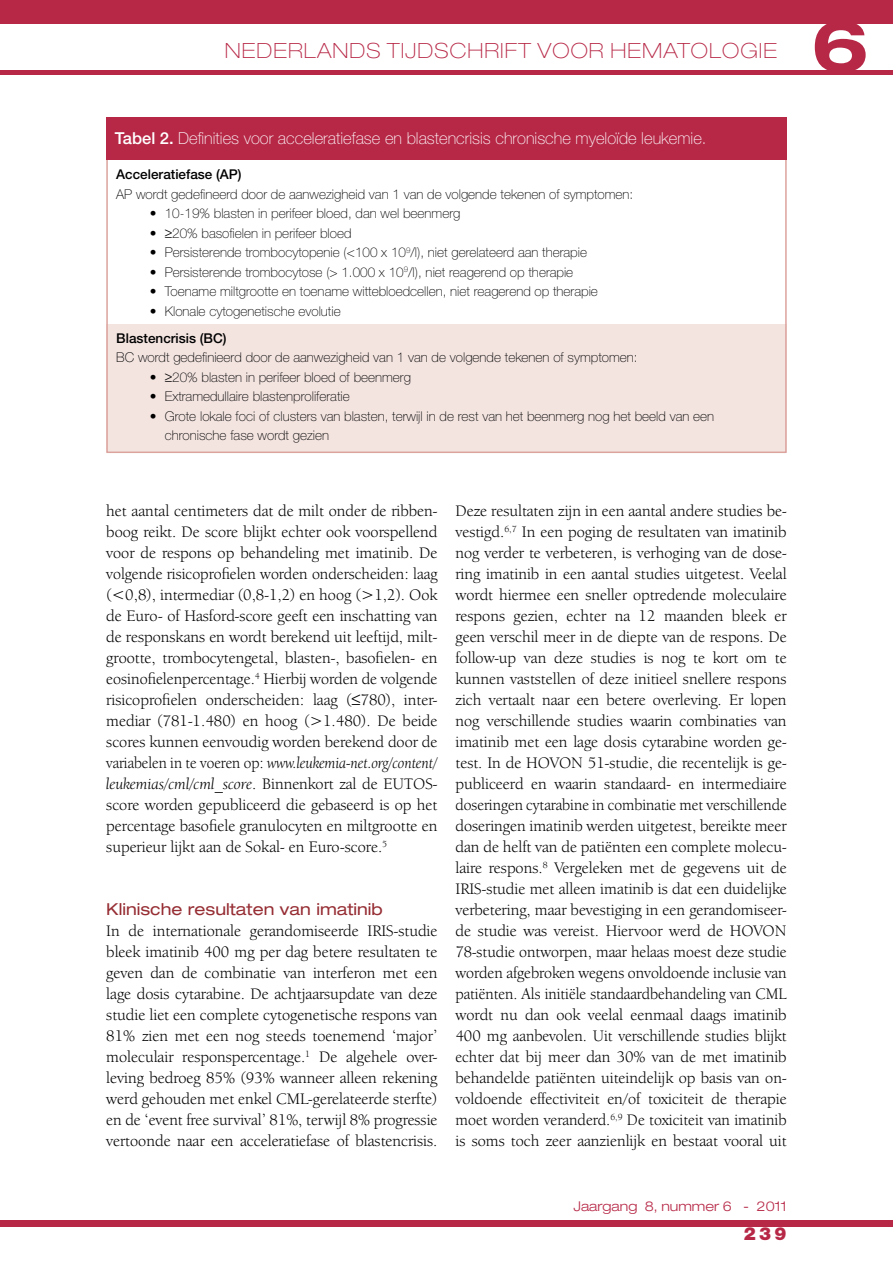
<style>
.page{position:relative;width:893px;height:1263px;background:#fff}
.page>*{position:absolute;margin:0;border:0;box-sizing:border-box;transform-origin:0 0}
.t1{font:700 expanded 70.5px "Helvetica Neue LT Std";color:#b72847}
.t2{font:100 expanded 21px "Helvetica Neue LT Std";letter-spacing:.05em;color:#b72847}
.t3{font:900 18px "Helvetica Neue LT Std";color:#b72847}
.t4{font:16.5px/21px "Berkeley Oldstyle IT Cby BT";color:#000;text-align:justify}
.t5{font:100 16.5px "Helvetica Neue LT Std";color:#fff}
.t6{font:expanded 16.5px "Helvetica Neue LT Std";color:#962e34}
.t7{font:100 13.5px/19.5px "Helvetica Neue LT Std";color:#000}
.t8{font:500 13.5px "Helvetica Neue LT Std";color:#000}
.t9{font:300 expanded 13.5px "Helvetica Neue LT Std";color:#b72847}
.s1{font-weight:500}
.s2{font-style:italic}
</style>
<div class="page">
<div style="left:0;top:0;width:893px;height:23px;background:#b72847"></div>
<div style="left:0;top:1220px;width:893px;height:7px;background:#b72847"></div>
<hr style="left:0;top:70px;width:893px;height:4px;background:#b72847">
<div style="left:106px;top:324px;width:681px;height:128px;background:#f3e4e0"></div>
<div style="left:106px;top:157px;width:681px;height:296px;border:2px solid #dca39e"></div>
<div style="left:106px;top:117px;width:681px;height:42px;background:#b72847"></div>
<p class="t2" style="left:225px;top:38px;width:554px">NEDERLANDS TIJDSCHRIFT VOOR HEMATOLOGIE</p>
<p class="t5" style="left:115px;top:129px;width:593px"><span class="s1">Tabel 2.</span> Definities voor acceleratiefase en blastencrisis chronische myeloïde leukemie.</p>
<p class="t8" style="left:116px;top:166px;width:127px">Acceleratiefase (AP)</p>
<p class="t7" style="left:116px;top:184px;width:519px">AP wordt gedefineerd door de aanwezigheid van 1 van de volgende tekenen of symptomen:</p>
<p class="t7" style="left:150px;top:204px;width:312px">• 10-19% blasten in perifeer bloed, dan wel beenmerg</p>
<p class="t7" style="left:150px;top:223px;width:203px">• ≥20% basofielen in perifeer bloed</p>
<p class="t7" style="left:150px;top:243px;width:439px">• Persisterende trombocytopenie (&lt;100 x 10<sup>9</sup>/l), niet gerelateerd aan therapie</p>
<p class="t7" style="left:150px;top:262px;width:425px">• Persisterende trombocytose (&gt; 1.000 x 10<sup>9</sup>/l), niet reagerend op therapie</p>
<p class="t7" style="left:150px;top:282px;width:450px">• Toename miltgrootte en toename wittebloedcellen, niet reagerend op therapie</p>
<p class="t7" style="left:150px;top:301px;width:192px">• Klonale cytogenetische evolutie</p>
<p class="t8" style="left:116px;top:330px;width:112px">Blastencrisis (BC)</p>
<p class="t7" style="left:116px;top:348px;width:523px">BC wordt gedefinieerd door de aanwezigheid van 1 van de volgende tekenen of symptomen:</p>
<p class="t7" style="left:150px;top:367px;width:263px">• ≥20% blasten in perifeer bloed of beenmerg</p>
<p class="t7" style="left:150px;top:387px;width:201px">• Extramedullaire blastenproliferatie</p>
<p class="t7" style="left:165px;top:406px;width:551px;text-indent:-15px">• Grote lokale foci of clusters van blasten, terwijl in de rest van het beenmerg nog het beeld van een chronische fase wordt gezien</p>
<p class="t4" style="left:106px;top:500px;width:333px">het aantal centimeters dat de milt onder de ribben&shy;boog reikt. De score blijkt echter ook voorspellend voor de respons op behandeling met imatinib. De volgende risicoprofielen worden onderscheiden: laag (&lt;0,8), intermediar (0,8-1,2) en hoog (&gt;1,2). Ook de Euro- of Hasford-score geeft een inschatting van de responskans en wordt berekend uit leeftijd, milt&shy;grootte, trombocytengetal, blasten-, basofielen- en eosinofielenpercentage.<sup>4</sup> Hierbij worden de volgende risicoprofielen onderscheiden: laag (≤780), inter&shy;mediar (781-1.480) en hoog (&gt;1.480). De beide scores kunnen eenvoudig worden berekend door de variabelen in te voeren op: <span class="s2">www.leukemia-net.org/content/ leukemias/cml/cml_score</span>. Binnenkort zal de EUTOS&shy;score worden gepubliceerd die gebaseerd is op het percentage basofiele granulocyten en miltgrootte en superieur lijkt aan de Sokal- en Euro-score.<sup>5</sup></p>
<p class="t6" style="left:106px;top:899px;width:278px">Klinische resultaten van imatinib</p>
<p class="t4" style="left:106px;top:920px;width:333px">In de internationale gerandomiseerde IRIS-studie bleek imatinib 400 mg per dag betere resultaten te geven dan de combinatie van interferon met een lage dosis cytarabine. De achtjaarsupdate van deze studie liet een complete cytogenetische respons van 81% zien met een nog steeds toenemend ‘major’ moleculair responspercentage.<sup>1</sup> De algehele over&shy;leving bedroeg 85% (93% wanneer alleen rekening werd gehouden met enkel CML-gerelateerde sterfte) en de ‘event free survival’ 81%, terwijl 8% progressie vertoonde naar een acceleratiefase of blastencrisis.</p>
<p class="t4" style="left:455px;top:500px;width:333px">Deze resultaten zijn in een aantal andere studies be&shy;vestigd.<sup>6,7</sup> In een poging de resultaten van imatinib nog verder te verbeteren, is verhoging van de dose&shy;ring imatinib in een aantal studies uitgetest. Veelal wordt hiermee een sneller optredende moleculaire respons gezien, echter na 12 maanden bleek er geen verschil meer in de diepte van de respons. De follow-up van deze studies is nog te kort om te kunnen vaststellen of deze initieel snellere respons zich vertaalt naar een betere overleving. Er lopen nog verschillende studies waarin combinaties van imatinib met een lage dosis cytarabine worden ge&shy;test. In de HOVON 51-studie, die recentelijk is ge&shy;publiceerd en waarin standaard- en intermediaire doseringen cytarabine in combinatie met verschillende doseringen imatinib werden uitgetest, bereikte meer dan de helft van de patiënten een complete molecu&shy;laire respons.<sup>8</sup> Vergeleken met de gegevens uit de IRIS-studie met alleen imatinib is dat een duidelijke verbetering, maar bevestiging in een gerandomiseer&shy;de studie was vereist. Hiervoor werd de HOVON 78-studie ontworpen, maar helaas moest deze studie worden afgebroken wegens onvoldoende inclusie van patiënten. Als initiële standaardbehandeling van CML wordt nu dan ook veelal eenmaal daags imatinib 400 mg aanbevolen. Uit verschillende studies blijkt echter dat bij meer dan 30% van de met imatinib behandelde patiënten uiteindelijk op basis van on&shy;voldoende effectiviteit en/of toxiciteit de therapie moet worden veranderd.<sup>6,9</sup> De toxiciteit van imatinib is soms toch zeer aanzienlijk en bestaat vooral uit</p>
<p class="t9" style="left:574px;top:1198px;width:215px">Jaargang 8, nummer 6 - 2011</p>
<p class="t3" style="left:744px;top:1222px;width:44px">239</p>
<h1 class="t1" style="left:811px;top:2px;width:59px">6</h1>
</div>
